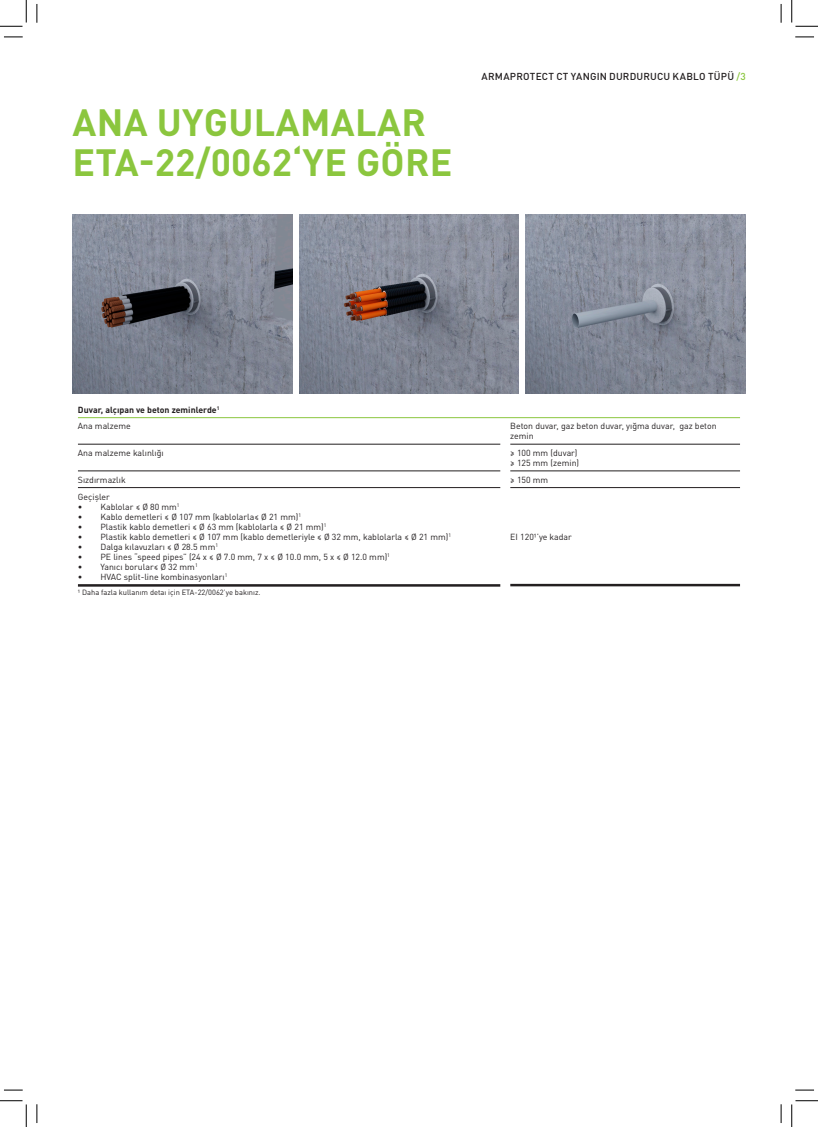
<style>
.page{position:relative;width:818px;height:1127px;background:#fff}
.page>*{position:absolute;margin:0;border:0;box-sizing:border-box;transform-origin:0 0}
.t1{font:700 37.5px/40px "DIN Pro";letter-spacing:.01em;color:#8bc63e}
.t2{font:500 10px "DIN Pro";letter-spacing:.02em;color:#231f20}
.t3{font:8.75px/10px "DIN Pro";color:#231f20}
.t4{font:700 8.75px/16.6px "DIN Pro";color:#231f20}
.t5{font:7.5px "DIN Pro";color:#231f20}
.s1{color:#8bc63e}
.s2{font-weight:400}
</style>
<div class="page">
<img style="left:72px;top:214px;width:220px;height:179px">
<img style="left:526px;top:214px;width:220px;height:179px">
<img style="left:299px;top:214px;width:220px;height:179px">
<hr style="left:78px;top:417px;width:662px;height:1px;background:#8bc63e">
<hr style="left:78px;top:444px;width:422px;height:1px;background:#231f20">
<hr style="left:510px;top:444px;width:230px;height:1px;background:#231f20">
<hr style="left:78px;top:470px;width:422px;height:1px;background:#231f20">
<hr style="left:510px;top:470px;width:230px;height:1px;background:#231f20">
<hr style="left:78px;top:487px;width:422px;height:1px;background:#231f20">
<hr style="left:510px;top:487px;width:230px;height:1px;background:#231f20">
<hr style="left:78px;top:584px;width:422px;height:2px;background:#231f20">
<hr style="left:510px;top:583px;width:230px;height:3px;background:#231f20">
<svg style="left:4px;top:36px;width:19px;height:2px"></svg>
<svg style="left:795px;top:36px;width:19px;height:2px"></svg>
<svg style="left:4px;top:1089px;width:19px;height:1px"></svg>
<svg style="left:795px;top:1089px;width:19px;height:1px"></svg>
<svg style="left:36px;top:4px;width:2px;height:19px"></svg>
<svg style="left:36px;top:1104px;width:2px;height:18px"></svg>
<svg style="left:780px;top:4px;width:2px;height:19px"></svg>
<svg style="left:780px;top:1104px;width:2px;height:18px"></svg>
<svg style="left:0;top:0;width:27px;height:27px"></svg>
<svg style="left:0;top:1100px;width:27px;height:26px"></svg>
<svg style="left:791px;top:0;width:27px;height:27px"></svg>
<svg style="left:791px;top:1100px;width:27px;height:26px"></svg>
<h1 class="t1" style="left:73px;top:98px;width:382px">ANA UYGULAMALAR<br>ETA-22/0062‘YE GÖRE</h1>
<p class="t2" style="left:481px;top:68px;width:266px">ARMAPROTECT CT YANGIN DURDURUCU KABLO TÜPÜ <span class="s1">/3</span></p>
<p class="t4" style="left:78px;top:400px;width:143px">Duvar, alçıpan ve beton zeminlerde<sup>1<br></sup><span class="s2">Ana malzeme</span></p>
<p class="t3" style="left:510px;top:420px;width:208px">Beton duvar, gaz beton duvar, yığma duvar, gaz beton zemin</p>
<p class="t3" style="left:78px;top:447px;width:87px">Ana malzeme kalınlığı</p>
<p class="t3" style="left:510px;top:447px;width:70px">≥ 100 mm (duvar) ≥ 125 mm (zemin)</p>
<p class="t3" style="left:78px;top:473px;width:49px">Sızdırmazlık</p>
<p class="t3" style="left:510px;top:473px;width:40px">≥ 150 mm</p>
<p class="t3" style="left:78px;top:490px;width:33px">Geçişler</p>
<p class="t3" style="left:78px;top:500px;width:103px">• Kablolar ≤ Ø 80 mm<sup>1</sup></p>
<p class="t3" style="left:78px;top:510px;width:225px">• Kablo demetleri ≤ Ø 107 mm (kablolarla≤ Ø 21 mm)<sup>1</sup></p>
<p class="t3" style="left:78px;top:520px;width:250px">• Plastik kablo demetleri ≤ Ø 63 mm (kablolarla ≤ Ø 21 mm)<sup>1</sup></p>
<p class="t3" style="left:78px;top:530px;width:375px">• Plastik kablo demetleri ≤ Ø 107 mm (kablo demetleriyle ≤ Ø 32 mm, kablolarla ≤ Ø 21 mm)<sup>1</sup></p>
<p class="t3" style="left:78px;top:540px;width:142px">• Dalga kılavuzları ≤ Ø 28.5 mm<sup>1</sup></p>
<p class="t3" style="left:78px;top:550px;width:313px">• PE lines “speed pipes” (24 x ≤ Ø 7.0 mm, 7 x ≤ Ø 10.0 mm, 5 x ≤ Ø 12.0 mm)<sup>1</sup></p>
<p class="t3" style="left:78px;top:560px;width:121px">• Yanıcı borular≤ Ø 32 mm<sup>1</sup></p>
<p class="t3" style="left:78px;top:570px;width:151px">• HVAC split-line kombinasyonları<sup>1</sup></p>
<p class="t3" style="left:510px;top:530px;width:63px">EI 120¹’ye kadar</p>
<p class="t5" style="left:78px;top:586px;width:184px">¹ Daha fazla kullanım detaı için ETA-22/0062’ye bakınız.</p>
</div>
